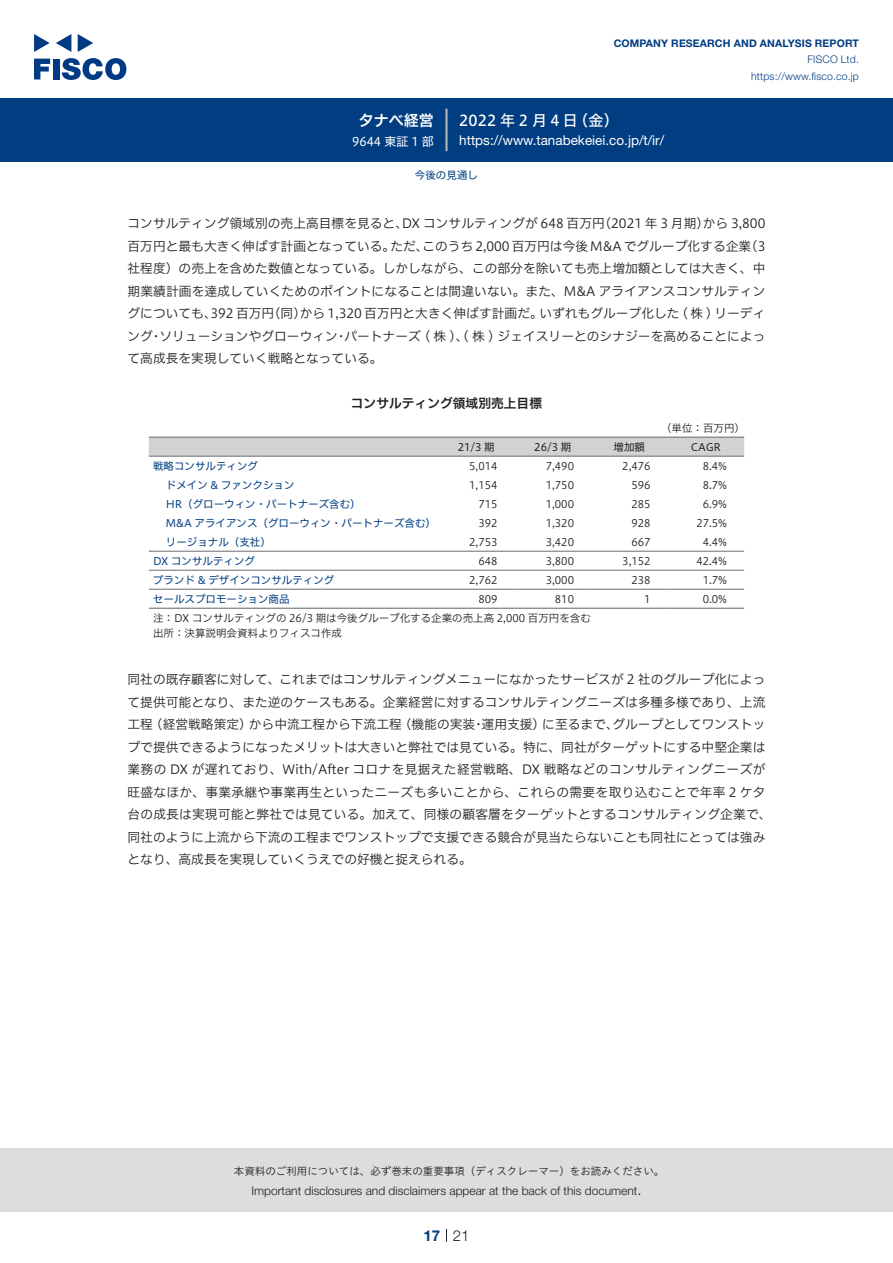
<style>
.page{position:relative;width:893px;height:1263px;background:#fff}
.page>*{position:absolute;margin:0;border:0;box-sizing:border-box;transform-origin:0 0}
.t1{font:15px "Hiragino UD Sans F Std N W5";letter-spacing:.225em;color:#fff}
.t2{font:15px "Hiragino UD Sans F Std N W6";color:#fff}
.t3{font:300 15px "Helvetica Neue LT Std";color:#231f20}
.t4{font:700 15px "Helvetica Neue LT Std";color:#003d81}
.t5{font:13.5px "Helvetica Neue LT Std";color:#fff}
.t6{font:12.75px/22.5px "Hiragino UD Sans F Std N W3";color:#231f20}
.t7{font:12.75px "Hiragino UD Sans F Std N W6";color:#231f20}
.t8{font:300 12px "Helvetica Neue LT Std";color:#231f20}
.t9{font:12px "Hiragino UD Sans F Std N W4";color:#fff}
.t10{font:10.5px/15px "Hiragino UD Sans F Std N W3";color:#231f20}
.t11{font:10.5px "Hiragino UD Sans F Std N W4";color:#003d81}
.t12{font:10.5px "Hiragino UD Sans Std W3";color:#231f20}
.t13{font:700 10.5px "Helvetica Neue LT Std";letter-spacing:.015em;color:#003d81}
.t14{font:300 10.5px/16.5px "Helvetica Neue LT Std";letter-spacing:.015em;color:#003d81;text-align:right}
.t15{font:10.5px "Hiragino UD Sans F Std N W4";color:#231f20}
</style>
<div class="page">
<div style="left:0;top:1148px;width:893px;height:64px;background:#ddd"></div>
<svg style="left:34px;top:59px;width:16px;height:20px"></svg>
<div style="left:53px;top:59px;width:6px;height:20px;background:#003a83"></div>
<svg style="left:62px;top:58px;width:64px;height:22px"></svg>
<svg style="left:34px;top:34px;width:16px;height:18px"></svg>
<svg style="left:78px;top:34px;width:15px;height:18px"></svg>
<svg style="left:56px;top:34px;width:15px;height:18px"></svg>
<div style="left:0;top:98px;width:893px;height:64px;background:#003d81"></div>
<hr style="left:445px;top:109px;width:3px;height:42px;background:#b5b5b6">
<svg style="left:446px;top:1229px;width:1px;height:13px"></svg>
<div style="left:149px;top:438px;width:595px;height:18px;background:#d1d2d4"></div>
<hr style="left:149px;top:456px;width:289px;height:1px;background:#6c6d70">
<hr style="left:438px;top:456px;width:76px;height:1px;background:#6c6d70">
<hr style="left:514px;top:456px;width:77px;height:1px;background:#6c6d70">
<hr style="left:591px;top:456px;width:77px;height:1px;background:#6c6d70">
<hr style="left:668px;top:456px;width:76px;height:1px;background:#6c6d70">
<hr style="left:149px;top:551px;width:289px;height:1px;background:#6c6d70">
<hr style="left:438px;top:551px;width:76px;height:1px;background:#6c6d70">
<hr style="left:514px;top:551px;width:77px;height:1px;background:#6c6d70">
<hr style="left:591px;top:551px;width:77px;height:1px;background:#6c6d70">
<hr style="left:668px;top:551px;width:76px;height:1px;background:#6c6d70">
<hr style="left:149px;top:570px;width:289px;height:1px;background:#6c6d70">
<hr style="left:438px;top:570px;width:76px;height:1px;background:#6c6d70">
<hr style="left:514px;top:570px;width:77px;height:1px;background:#6c6d70">
<hr style="left:591px;top:570px;width:77px;height:1px;background:#6c6d70">
<hr style="left:668px;top:570px;width:76px;height:1px;background:#6c6d70">
<hr style="left:149px;top:589px;width:289px;height:1px;background:#6c6d70">
<hr style="left:438px;top:589px;width:76px;height:1px;background:#6c6d70">
<hr style="left:514px;top:589px;width:77px;height:1px;background:#6c6d70">
<hr style="left:591px;top:589px;width:77px;height:1px;background:#6c6d70">
<hr style="left:668px;top:589px;width:76px;height:1px;background:#6c6d70">
<hr style="left:149px;top:437px;width:289px;height:1px;background:#6c6d70">
<hr style="left:438px;top:437px;width:76px;height:1px;background:#6c6d70">
<hr style="left:514px;top:437px;width:77px;height:1px;background:#6c6d70">
<hr style="left:591px;top:437px;width:77px;height:1px;background:#6c6d70">
<hr style="left:668px;top:437px;width:76px;height:1px;background:#6c6d70">
<hr style="left:149px;top:608px;width:289px;height:1px;background:#6c6d70">
<hr style="left:438px;top:608px;width:76px;height:1px;background:#6c6d70">
<hr style="left:514px;top:608px;width:77px;height:1px;background:#6c6d70">
<hr style="left:591px;top:608px;width:77px;height:1px;background:#6c6d70">
<hr style="left:668px;top:608px;width:76px;height:1px;background:#6c6d70">
<p class="t2" style="left:359px;top:109px;width:77px">タナベ経営</p>
<p class="t9" style="left:352px;top:132px;width:83px">9644 東証 1 部</p>
<p class="t13" style="left:614px;top:37px;width:247px">COMPANY RESEARCH AND ANALYSIS REPORT</p>
<p class="t14" style="left:751px;top:51px;width:109px">FISCO Ltd. https://www.fisco.co j p.</p>
<p class="t1" style="left:459px;top:109px;width:120px">2022年2月4日</p>
<p class="t1" style="left:573px;top:109px;width:47px">（金(</p>
<p class="t5" style="left:459px;top:132px;width:206px">https://www.tanabekeiei. c o j p. /i r/t/</p>
<p class="t11" style="left:415px;top:167px;width:64px">今後の見通し</p>
<p class="t6" style="left:402px;top:211px;width:205px">DX コンサルティングが 648 百万円</p>
<p class="t6" style="left:128px;top:211px;width:282px">コンサルティング領域別の売上高目標を見ると、</p>
<p class="t6" style="left:598px;top:211px;width:112px">（2021 年 3 月期）</p>
<p class="t6" style="left:703px;top:211px;width:64px">から 3,800</p>
<p class="t6" style="left:128px;top:234px;width:269px">百万円と最も大きく伸ばす計画となっている。</p>
<p class="t6" style="left:128px;top:256px;width:639px">社程度）の売上を含めた数値となっている。しかしながら、この部分を除いても売上増加額としては大きく、中</p>
<p class="t6" style="left:128px;top:279px;width:639px">期業績計画を達成していくためのポイントになることは間違いない。また、M&amp;A アライアンスコンサルティン</p>
<p class="t6" style="left:539px;top:301px;width:228px">いずれもグループ化した ( 株 ) リーディ</p>
<p class="t6" style="left:422px;top:234px;width:330px">このうち2,000 百万円は今後 M&amp;Aでグループ化する企業</p>
<p class="t6" style="left:745px;top:234px;width:22px">)3</p>
<p class="t6" style="left:390px;top:234px;width:40px">ただ、</p>
<p class="t6" style="left:300px;top:301px;width:245px">から 1,320 百万円と大きく伸ばす計画だ。</p>
<p class="t6" style="left:128px;top:301px;width:91px">グについても、</p>
<p class="t6" style="left:268px;top:301px;width:40px">（同）</p>
<p class="t6" style="left:210px;top:301px;width:65px">392 百万円</p>
<p class="t6" style="left:344px;top:324px;width:423px">パートナーズ ( 株 )、( 株 ) ジェイスリーとのシナジーを高めることによっ</p>
<p class="t6" style="left:128px;top:324px;width:256px">ング<br>て高成長を実現していく戦略となっている。</p>
<p class="t7" style="left:351px;top:394px;width:193px">コンサルティング領域別売上目標</p>
<p class="t6" style="left:159px;top:324px;width:180px">ソリューションやグローウィン</p>
<p class="t6" style="left:150px;top:324px;width:14px">・</p>
<p class="t6" style="left:335px;top:324px;width:14px">・</p>
<p class="t15" style="left:458px;top:439px;width:39px">21/3 期</p>
<p class="t15" style="left:534px;top:439px;width:39px">26/3 期</p>
<p class="t15" style="left:614px;top:439px;width:33px">増加額</p>
<p class="t10" style="left:661px;top:420px;width:85px">（単位：百万円(</p>
<p class="t15" style="left:691px;top:439px;width:32px">CAGR</p>
<p class="t11" style="left:153px;top:458px;width:106px">戦略コンサルティング</p>
<p class="t10" style="left:469px;top:458px;width:30px">5,014</p>
<p class="t10" style="left:546px;top:458px;width:30px">7,490</p>
<p class="t10" style="left:622px;top:458px;width:30px">2,476</p>
<p class="t10" style="left:703px;top:458px;width:26px">8.4%</p>
<p class="t11" style="left:166px;top:477px;width:130px">ドメイン &amp; ファンクション</p>
<p class="t10" style="left:469px;top:477px;width:30px">1,154</p>
<p class="t10" style="left:546px;top:477px;width:30px">1,750</p>
<p class="t10" style="left:631px;top:477px;width:21px">596</p>
<p class="t10" style="left:703px;top:477px;width:26px">8.7%</p>
<p class="t11" style="left:166px;top:496px;width:196px">HR（グローウィン・パートナーズ含む(</p>
<p class="t10" style="left:478px;top:496px;width:21px">715</p>
<p class="t10" style="left:546px;top:496px;width:30px">1,000</p>
<p class="t10" style="left:631px;top:496px;width:21px">285</p>
<p class="t10" style="left:703px;top:496px;width:26px">6.9%</p>
<p class="t11" style="left:166px;top:515px;width:272px">M&amp;A アライアンス（グローウィン・パートナーズ含む(</p>
<p class="t10" style="left:478px;top:515px;width:21px">392</p>
<p class="t10" style="left:546px;top:515px;width:30px">1,320</p>
<p class="t10" style="left:631px;top:515px;width:21px">928</p>
<p class="t10" style="left:696px;top:515px;width:32px">27.5%</p>
<p class="t11" style="left:166px;top:534px;width:107px">リージョナル（支社(</p>
<p class="t10" style="left:469px;top:534px;width:30px">2,753</p>
<p class="t10" style="left:546px;top:534px;width:30px">3,420</p>
<p class="t10" style="left:631px;top:534px;width:21px">667</p>
<p class="t10" style="left:703px;top:534px;width:26px">4.4%</p>
<p class="t11" style="left:153px;top:553px;width:104px">DX コンサルティング</p>
<p class="t10" style="left:478px;top:553px;width:21px">648</p>
<p class="t10" style="left:546px;top:553px;width:30px">3,800</p>
<p class="t10" style="left:622px;top:553px;width:30px">3,152</p>
<p class="t10" style="left:696px;top:553px;width:32px">42.4%</p>
<p class="t11" style="left:153px;top:572px;width:183px">ブランド &amp; デザインコンサルティング</p>
<p class="t10" style="left:469px;top:572px;width:30px">2,762</p>
<p class="t10" style="left:546px;top:572px;width:30px">3,000</p>
<p class="t10" style="left:631px;top:572px;width:21px">238</p>
<p class="t10" style="left:703px;top:572px;width:26px">1.7%</p>
<p class="t11" style="left:153px;top:591px;width:138px">セールスプロモーション商品</p>
<p class="t10" style="left:153px;top:610px;width:439px">注：DX コンサルティングの 26/3 期は今後グループ化する企業の売上高 2,000 百万円を含む出所：決算説明会資料よりフィスコ作成</p>
<p class="t6" style="left:128px;top:667px;width:639px;text-align:right">同社の既存顧客に対して、これまではコンサルティングメニューになかったサービスが 2 社のグループ化によって提供可能となり、また逆のケースもある。企業経営に対するコンサルティングニーズは多種多様であり、上流グループとしてワンストッ</p>
<p class="t10" style="left:478px;top:591px;width:21px">809</p>
<p class="t10" style="left:555px;top:591px;width:21px">810</p>
<p class="t10" style="left:703px;top:591px;width:26px">0.0%</p>
<p class="t10" style="left:644px;top:591px;width:8px">1</p>
<p class="t6" style="left:150px;top:712px;width:103px">（経営戦略策定）</p>
<p class="t6" style="left:399px;top:712px;width:78px">（機能の実装</p>
<p class="t6" style="left:482px;top:712px;width:65px">運用支援）</p>
<p class="t6" style="left:128px;top:712px;width:645px">工程<br>プで提供できるようになったメリットは大きいと弊社では見ている。特に、同社がターゲットにする中堅企業は業務の DX が遅れており、With/After コロナを見据えた経営戦略、DX 戦略などのコンサルティングニーズが旺盛なほか、事業承継や事業再生といったニーズも多いことから、これらの需要を取り込むことで年率 2 ケタ台の成長は実現可能と弊社では見ている。加えて、同様の顧客層をターゲットとするコンサルティング企業で、同社のように上流から下流の工程までワンストップで支援できる競合が見当たらないことも同社にとっては強みとなり、高成長を実現していくうえでの好機と捉えられる。</p>
<p class="t6" style="left:249px;top:712px;width:154px">から中流工程から下流工程</p>
<p class="t6" style="left:542px;top:712px;width:78px">に至るまで、</p>
<p class="t6" style="left:472px;top:712px;width:14px">・</p>
<p class="t12" style="left:234px;top:1163px;width:432px">本資料のご利用については、必ず巻末の重要事項（ディスクレーマー）をお読みください。</p>
<p class="t3" style="left:637px;top:1180px;width:6px">.</p>
<p class="t8" style="left:251px;top:1183px;width:387px">Important disclosures and disclaimers appear at the back of this document</p>
<p class="t4" style="left:423px;top:1226px;width:18px">17</p>
<p class="t3" style="left:453px;top:1226px;width:18px">21</p>
</div>
